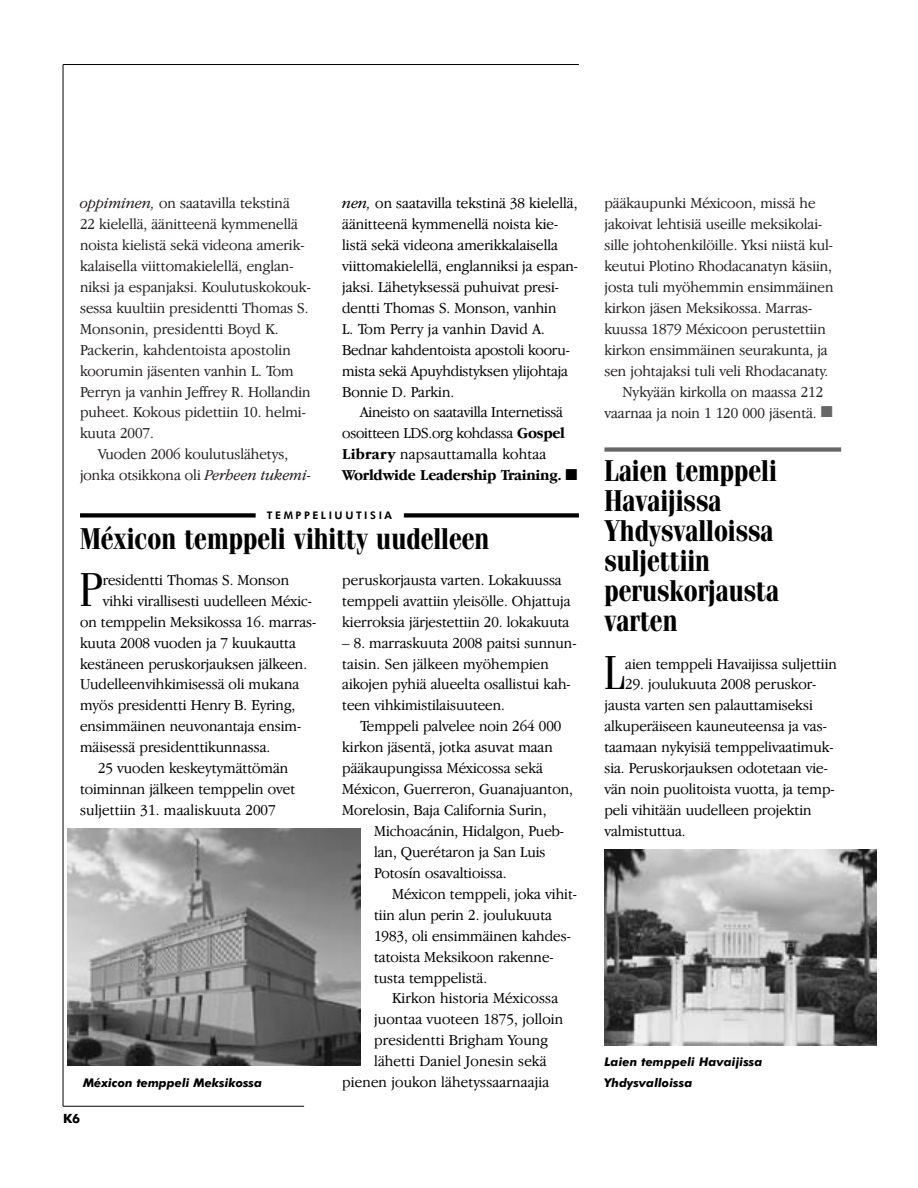
<style>
.page{position:relative;width:918px;height:1188px;background:#fff}
.page>*{position:absolute;margin:0;border:0;box-sizing:border-box;transform-origin:0 0}
.t1{font:47.4px "Fenice IT Cby BT";color:#000;scale:.85 1}
.t2{font:700 30px/30px "Fenice IT Cby BT";color:#000;scale:.85 1}
.t3{font:300 15.75px/21px "Garamond Plus";color:#000;scale:.95 1}
.t4{font:300 15.75px/21px "Garamond Plus";color:#231f20;scale:.95 1}
.t5{font:700 15.75px "Garamond IT Cby BT";letter-spacing:-.02em;color:#000;scale:.95 1}
.t6{font:700 12.75px "Futura BT";color:#000}
.t7{font:italic 700 12px/21px "Futura BT";letter-spacing:.005em;color:#000}
.t8{font:800 10.5px "Futura BT";letter-spacing:.245em;color:#000}
.s1{font-style:italic}
.s2{font-family:"Garamond IT Cby BT";font-weight:700}
.s3{color:#666}
</style>
<div class="page">
<div style="left:604px;top:447px;width:237px;height:5px;background:#666"></div>
<hr style="left:63px;top:65px;width:1px;height:1041px;background:#000">
<hr style="left:63px;top:64px;width:516px;height:1px;background:#000">
<hr style="left:63px;top:1106px;width:241px;height:1px;background:#000">
<img style="left:605px;top:850px;width:272px;height:195px">
<div style="left:80px;top:513px;width:176px;height:5px;background:#000"></div>
<div style="left:404px;top:513px;width:175px;height:5px;background:#000"></div>
<img style="left:68px;top:829px;width:293px;height:237px">
<p class="t4" style="left:80px;top:194px;width:244px"><span class="s1">oppiminen,</span> on saatavilla tekstinä<br>22 kielellä, äänitteenä kymmenellä noista kielistä sekä videona amerik&shy;kalaisella viittomakielellä, englan&shy;niksi ja espanjaksi. Koulutuskokouk&shy;sessa kuultiin presidentti Thomas S.<br>Monsonin, presidentti Boyd K.<br>Packerin, kahdentoista apostolin koorumin jäsenten vanhin L. Tom Perryn ja vanhin Jeffrey R. Hollandin puheet. Kokous pidettiin 10. helmi&shy;kuuta 2007.</p>
<p class="t4" style="left:80px;top:445px;width:244px;text-align:center">Vuoden 2006 koulutuslähetys,<br>jonka otsikkona oli <span class="s1">Perheen tukemi-</span></p>
<p class="t3" style="left:342px;top:194px;width:250px"><span class="s1">nen,</span> on saatavilla tekstinä 38 kielellä, äänitteenä kymmenellä noista kie&shy;listä sekä videona amerikkalaisella viittomakielellä, englanniksi ja espan&shy;jaksi. Lähetyksessä puhuivat presi&shy;dentti Thomas S. Monson, vanhin<br>L. Tom Perry ja vanhin David A.<br>Bednar kahdentoista apostoli kooru&shy;mista sekä Apuyhdistyksen ylijohtaja Bonnie D. Parkin.</p>
<p class="t3" style="left:342px;top:403px;width:236px;text-indent:18px">Aineisto on saatavilla Internetissä osoitteen LDS.org kohdassa <span class="s2">Gospel<br>Library</span> napsauttamalla kohtaa</p>
<p class="t5" style="left:342px;top:469px;width:249px">Worldwide Leadership Training. ■</p>
<p class="t8" style="left:267px;top:511px;width:127px">TEMPPELIUUTISIA</p>
<h2 class="t2" style="left:80px;top:526px;width:483px">Méxicon temppeli vihitty uudelleen</h2>
<h1 class="t1" style="left:80px;top:571px;width:28px">P</h1>
<p class="t3" style="left:103px;top:571px;width:198px">residentti Thomas S. Monson</p>
<p class="t3" style="left:342px;top:571px;width:242px">peruskorjausta varten. Lokakuussa temppeli avattiin yleisölle. Ohjattuja kierroksia järjestettiin 20. lokakuuta</p>
<p class="t3" style="left:342px;top:633px;width:248px">– 8. marraskuuta 2008 paitsi sunnun&shy;taisin. Sen jälkeen myöhempien aikojen pyhiä alueelta osallistui kah&shy;teen vihkimistilaisuuteen.</p>
<p class="t3" style="left:342px;top:717px;width:244px;text-indent:18px">Temppeli palvelee noin 264 000 kirkon jäsentä, jotka asuvat maan pääkaupungissa Méxicossa sekä Méxicon, Guerreron, Guanajuanton, Morelosin, Baja California Surin,</p>
<p class="t3" style="left:374px;top:822px;width:201px">Michoacánin, Hidalgon, Pueb&shy;lan, Querétaron ja San Luis<br>Potosín osavaltioissa.</p>
<p class="t3" style="left:374px;top:885px;width:215px;text-indent:18px">Méxicon temppeli, joka vihit&shy;tiin alun perin 2. joulukuuta<br>1983, oli ensimmäinen kahdes&shy;tatoista Meksikoon rakenne&shy;tusta temppelistä.</p>
<p class="t3" style="left:374px;top:989px;width:201px;text-indent:18px">Kirkon historia Méxicossa juontaa vuoteen 1875, jolloin presidentti Brigham Young lähetti Daniel Jonesin sekä</p>
<p class="t3" style="left:103px;top:592px;width:222px">vihki virallisesti uudelleen Méxic-</p>
<p class="t3" style="left:80px;top:612px;width:250px">on temppelin Meksikossa 16. marras-</p>
<p class="t3" style="left:80px;top:633px;width:229px">kuuta 2008 vuoden ja 7 kuukautta</p>
<p class="t3" style="left:80px;top:654px;width:241px">kestäneen peruskorjauksen jälkeen.</p>
<p class="t3" style="left:80px;top:675px;width:232px">Uudelleenvihkimisessä oli mukana</p>
<p class="t3" style="left:80px;top:696px;width:228px">myös presidentti Henry B. Eyring,</p>
<p class="t3" style="left:80px;top:717px;width:234px">ensimmäinen neuvonantaja ensim-</p>
<p class="t3" style="left:80px;top:738px;width:202px">mäisessä presidenttikunnassa.</p>
<p class="t3" style="left:98px;top:759px;width:202px">25 vuoden keskeytymättömän</p>
<p class="t3" style="left:80px;top:780px;width:228px">toiminnan jälkeen temppelin ovet</p>
<p class="t3" style="left:80px;top:801px;width:208px">suljettiin 31. maaliskuuta 2007</p>
<p class="t7" style="left:83px;top:1073px;width:181px">Méxicon temppeli Meksikossa</p>
<p class="t3" style="left:342px;top:1073px;width:219px">pienen joukon lähetyssaarnaajia</p>
<p class="t6" style="left:63px;top:1113px;width:19px">K6</p>
<p class="t4" style="left:604px;top:194px;width:224px">pääkaupunki Méxicoon, missä he</p>
<p class="t4" style="left:604px;top:215px;width:231px">jakoivat lehtisiä useille meksikolai-</p>
<p class="t4" style="left:604px;top:236px;width:242px">sille johtohenkilöille. Yksi niistä kul-</p>
<p class="t4" style="left:604px;top:257px;width:241px">keutui Plotino Rhodacanatyn käsiin,</p>
<p class="t4" style="left:604px;top:278px;width:243px">josta tuli myöhemmin ensimmäinen</p>
<p class="t4" style="left:604px;top:299px;width:220px">kirkon jäsen Meksikossa. Marras-</p>
<p class="t4" style="left:604px;top:320px;width:234px">kuussa 1879 Méxicoon perustettiin</p>
<p class="t4" style="left:604px;top:341px;width:237px">kirkon ensimmäinen seurakunta, ja</p>
<p class="t4" style="left:604px;top:361px;width:237px">sen johtajaksi tuli veli Rhodacanaty.</p>
<p class="t4" style="left:622px;top:382px;width:213px">Nykyään kirkolla on maassa 212</p>
<p class="t4" style="left:604px;top:403px;width:242px">vaarnaa ja noin 1 120 000 jäsentä. <span class="s3">■</span></p>
<h2 class="t2" style="left:604px;top:458px;width:207px">Laien temppeli<br>Havaijissa<br>Yhdysvalloissa suljettiin peruskorjausta varten</h2>
<h1 class="t1" style="left:604px;top:655px;width:26px">L</h1>
<p class="t3" style="left:625px;top:654px;width:224px">aien temppeli Havaijissa suljettiin</p>
<p class="t3" style="left:604px;top:675px;width:244px;text-indent:21px">29. joulukuuta 2008 peruskor&shy;jausta varten sen palauttamiseksi alkuperäiseen kauneuteensa ja vas&shy;taamaan nykyisiä temppelivaatimuk&shy;sia. Peruskorjauksen odotetaan vie&shy;vän noin puolitoista vuotta, ja temp&shy;peli vihitään uudelleen projektin valmistuttua.</p>
<p class="t7" style="left:604px;top:1052px;width:160px">Laien temppeli Havaijissa<br>Yhdysvalloissa</p>
</div>
